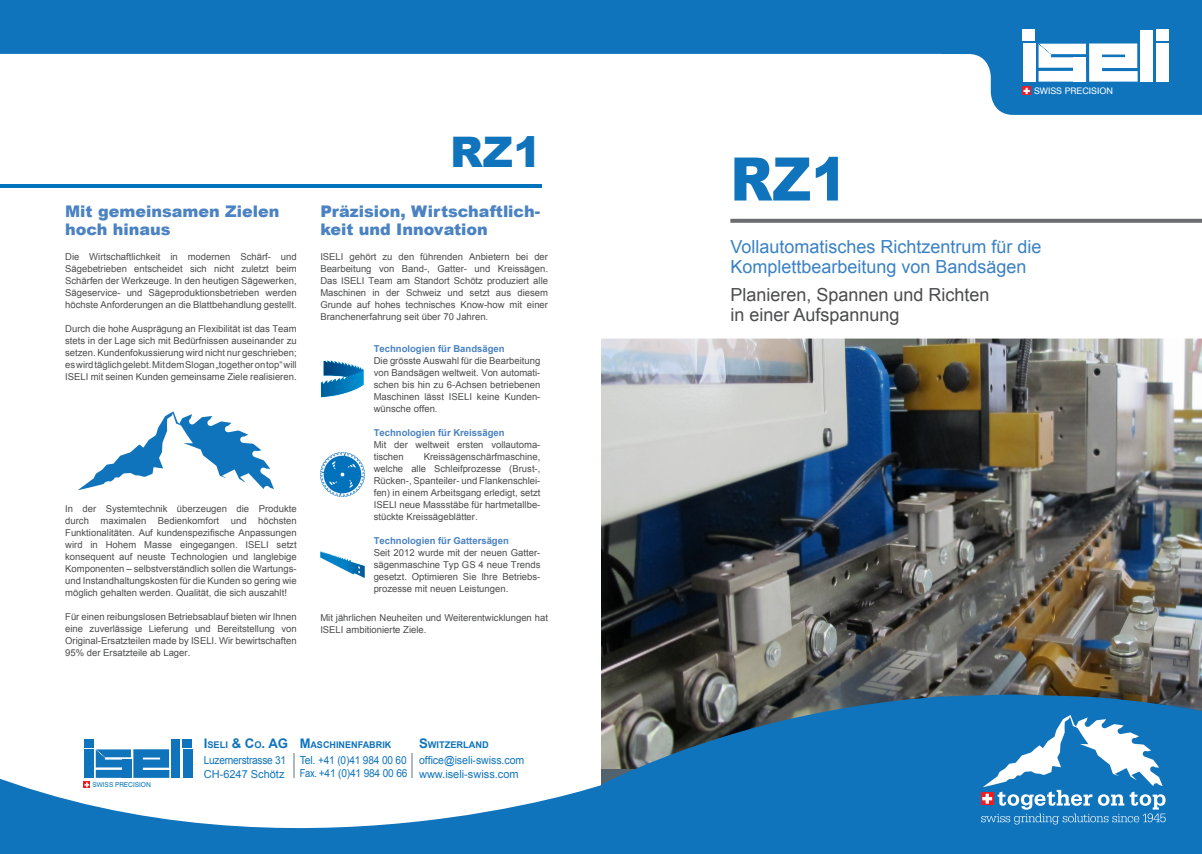
<style>
.page{position:relative;width:1202px;height:854px;background:#fff}
.page>*{position:absolute;margin:0;border:0;box-sizing:border-box;transform-origin:0 0}
.t1{font:900 60px "Arial";color:#1074bc;scale:.9 1}
.t2{font:900 42.1px "Arial";color:#1074bc}
.t3{font:18px/20px "Arial";color:#3a81c3}
.t4{font:18px/20px "Arial";color:#4b4c4d}
.t5{font:900 16px/18px "Arial";color:#4a82c3}
.t6{font:700 13.2px "Arial";color:#1074bc}
.t7{font:11px "Arial";letter-spacing:-.005em;color:#1074bc}
.t8{font:11px "Arial";letter-spacing:-.005em;color:#1074bc;scale:.96 1}
.t9{font:11px "Arial";letter-spacing:-.005em;color:#1074bc;scale:.95 1}
.t10{font:11px "Arial";letter-spacing:-.005em;color:#1074bc;scale:.85 1}
.t11{font:11px "Arial";letter-spacing:-.025em;color:#1074bc;scale:.92 1}
.t12{font:9.5px/12px "Arial";color:#4b4c4d;text-align:justify}
.t13{font:700 9.5px "Arial";color:#4a82c3}
.t14{font:700 9.2px "Arial";color:#1074bc}
.t15{font:9px "Swiss 721 BT";color:#fff}
.t16{font:6.7px "Swiss 721 BT";color:#0d79bd}
.s1{font-size:9.2px}
.s2{font-size:13.2px}
</style>
<div class="page">
<img style="left:601px;top:338px;width:601px;height:356px">
<svg style="left:0;top:0;width:1202px;height:115px;fill:#1074bc"></svg>
<svg style="left:601px;top:694px;width:601px;height:159px;background:#1d6faa"></svg>
<svg style="left:730px;top:219px;width:472px;height:4px;background:#737477"></svg>
<div style="left:1023px;top:43px;width:12px;height:39px;background:#fff"></div>
<div style="left:1022px;top:30px;width:13px;height:11px;background:#fff"></div>
<div style="left:1140px;top:30px;width:12px;height:51px;background:#fff"></div>
<div style="left:1156px;top:43px;width:12px;height:38px;background:#fff"></div>
<div style="left:1156px;top:30px;width:12px;height:11px;background:#fff"></div>
<svg style="left:1038px;top:43px;width:100px;height:39px"></svg>
<div style="left:1074px;top:57px;width:12px;height:25px;background:#fff"></div>
<svg style="left:1022px;top:87px;width:9px;height:8px"></svg>
<svg style="left:1023px;top:88px;width:7px;height:6px"></svg>
<hr style="left:0;top:184px;width:541px;height:3px;background:#0073bc">
<svg style="left:0;top:773px;width:606px;height:80px;fill:#1074bc"></svg>
<svg style="left:294px;top:753px;width:1px;height:24px"></svg>
<svg style="left:411px;top:753px;width:1px;height:24px"></svg>
<div style="left:80px;top:738px;width:113px;height:50px;background:#fff"></div>
<div style="left:84px;top:749px;width:9px;height:28px;background:#1074bc"></div>
<div style="left:84px;top:738px;width:9px;height:9px;background:#1074bc"></div>
<div style="left:171px;top:738px;width:9px;height:39px;background:#1074bc"></div>
<div style="left:183px;top:748px;width:9px;height:29px;background:#1074bc"></div>
<div style="left:183px;top:738px;width:9px;height:9px;background:#1074bc"></div>
<svg style="left:96px;top:749px;width:73px;height:28px;background:#3489c6"></svg>
<div style="left:122px;top:759px;width:9px;height:18px;background:#1074bc"></div>
<svg style="left:84px;top:781px;width:6px;height:6px"></svg>
<img style="left:320px;top:360px;width:44px;height:38px">
<img style="left:320px;top:452px;width:44px;height:44px">
<img style="left:320px;top:551px;width:44px;height:27px">
<svg style="left:78px;top:411px;width:196px;height:79px"></svg>
<svg style="left:981px;top:714px;width:185px;height:110px"></svg>
<p class="t5" style="left:65px;top:202px;width:216px">Mit gemeinsamen Zielen hoch hinaus</p>
<p class="t12" style="left:65px;top:250px;width:233px">Die Wirtschaftlichkeit in modernen Schärf- und Sägebetrieben entscheidet sich nicht zuletzt beim Schärfen der Werkzeuge. In den heutigen Sägewerken, Sägeservice- und Sägeproduktionsbetrieben werden höchste Anforderungen an die Blattbehandlung gestellt.</p>
<p class="t12" style="left:65px;top:322px;width:233px">Durch die hohe Ausprägung an Flexibilität ist das Team stets in der Lage sich mit Bedürfnissen auseinander zu setzen. Kundenfokussierung wird nicht nur geschrieben; es wird täglich gelebt. Mit dem Slogan „together on top“ will ISELI mit seinen Kunden gemeinsame Ziele realisieren.</p>
<p class="t12" style="left:65px;top:502px;width:233px">In der Systemtechnik überzeugen die Produkte durch maximalen Bedienkomfort und höchsten Funktionalitäten. Auf kundenspezifische Anpassungen wird in Hohem Masse eingegangen. ISELI setzt konsequent auf neuste Technologien und langlebige Komponenten – selbstverständlich sollen die Wartungs&shy;und Instandhaltungskosten für die Kunden so gering wie möglich gehalten werden. Qualität, die sich auszahlt!</p>
<p class="t12" style="left:65px;top:610px;width:233px">Für einen reibungslosen Betriebsablauf bieten wir Ihnen eine zuverlässige Lieferung und Bereitstellung von Original-Ersatzteilen made by ISELI. Wir bewirtschaften 95% der Ersatzteile ab Lager.</p>
<p class="t2" style="left:450px;top:121px;width:93px">RZ1</p>
<p class="t5" style="left:320px;top:202px;width:221px">Präzision, Wirtschaftlich&shy;keit und Innovation</p>
<p class="t12" style="left:320px;top:250px;width:229px">ISELI gehört zu den führenden Anbietern bei der Bearbeitung von Band-, Gatter- und Kreissägen.<br>Das ISELI Team am Standort Schötz produziert alle Maschinen in der Schweiz und setzt aus diesem Grunde auf hohes technisches Know-how mit einer Branchenerfahrung seit über 70 Jahren.</p>
<p class="t13" style="left:374px;top:342px;width:132px">Technologien für Bandsägen</p>
<p class="t12" style="left:374px;top:354px;width:168px">Die grösste Auswahl für die Bearbeitung von Bandsägen weltweit. Von automati&shy;schen bis hin zu 6-Achsen betriebenen Maschinen lässt ISELI keine Kunden&shy;wünsche offen.</p>
<p class="t13" style="left:374px;top:426px;width:132px">Technologien für Kreissägen</p>
<p class="t12" style="left:374px;top:438px;width:168px">Mit der weltweit ersten vollautoma&shy;tischen</p>
<p class="t12" style="left:374px;top:450px;width:168px;text-indent:50px">Kreissägenschärfmaschine, welche alle Schleifprozesse (Brust-, Rücken-, Spanteiler- und Flankenschlei&shy;fen) in einem Arbeitsgang erledigt, setzt ISELI neue Massstäbe für hartmetallbe&shy;stückte Kreissägeblätter.</p>
<p class="t13" style="left:374px;top:534px;width:137px">Technologien für Gattersägen</p>
<p class="t12" style="left:374px;top:546px;width:168px">Seit 2012 wurde mit der neuen Gatter&shy;sägenmaschine Typ GS 4 neue Trends gesetzt. Optimieren Sie Ihre Betriebs&shy;prozesse mit neuen Leistungen.</p>
<p class="t12" style="left:320px;top:611px;width:229px">Mit jährlichen Neuheiten und Weiterentwicklungen hat<br>ISELI ambitionierte Ziele.</p>
<p class="t16" style="left:92px;top:780px;width:60px">SWISS PRECISION</p>
<p class="t6" style="left:204px;top:734px;width:86px">I<span class="s1">SELI</span> &amp; C<span class="s1">O</span>. AG</p>
<p class="t11" style="left:204px;top:753px;width:91px">Luzernerstrasse 31</p>
<p class="t7" style="left:204px;top:766px;width:82px">CH-6247 Schötz</p>
<p class="t14" style="left:300px;top:738px;width:93px"><span class="s2">M</span>ASCHINENFABRIK</p>
<p class="t9" style="left:300px;top:753px;width:114px">Tel. +41 (0)41 984 00 60</p>
<p class="t10" style="left:300px;top:766px;width:128px">Fax. +41 (0)41 984 00 66</p>
<p class="t14" style="left:419px;top:738px;width:71px"><span class="s2">S</span>WITZERLAND</p>
<p class="t8" style="left:419px;top:753px;width:111px">office@iseli-swiss.com</p>
<p class="t7" style="left:419px;top:766px;width:101px">www.iseli-swiss.com</p>
<p class="t1" style="left:730px;top:135px;width:132px">RZ1</p>
<p class="t15" style="left:1034px;top:85px;width:80px">SWISS PRECISION</p>
<p class="t3" style="left:730px;top:237px;width:313px">Vollautomatisches Richtzentrum für die<br>Komplettbearbeitung von Bandsägen</p>
<p class="t4" style="left:730px;top:285px;width:261px">Planieren, Spannen und Richten in einer Aufspannung</p>
</div>
